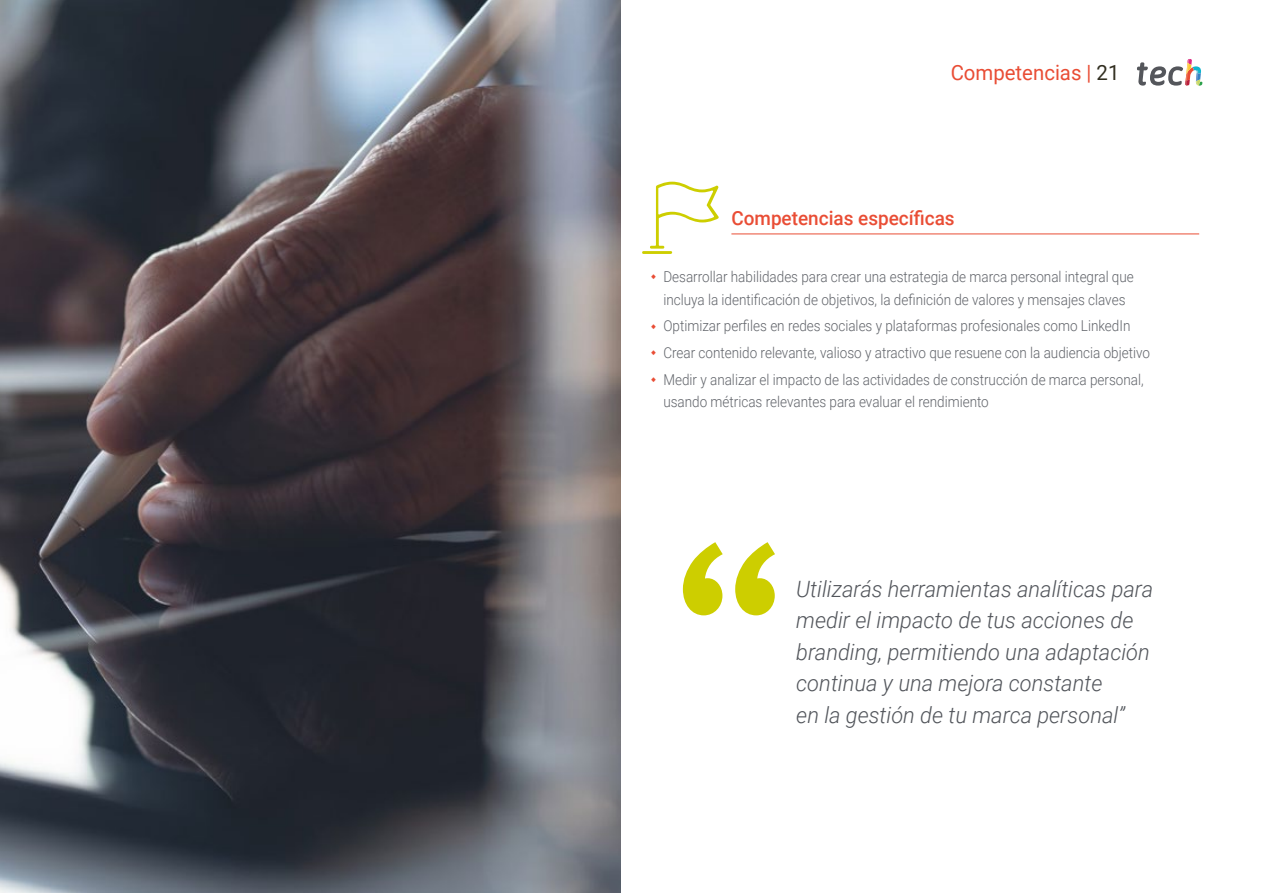
<style>
.page{position:relative;width:1263px;height:893px;background:#fff}
.page>*{position:absolute;margin:0;border:0;box-sizing:border-box;transform-origin:0 0}
.t1{font:italic 300 22.5px/31.5px "Roboto";color:#52555b}
.t2{font:21px "Roboto";color:#e94d35}
.t3{font:500 19.5px "Roboto";color:#e94d35}
.t4{font:300 15px/26.7px "Roboto";color:#61646a;scale:.9 1}
.s1{color:#312e20}
</style>
<div class="page">
<img style="left:0;top:0;width:621px;height:893px">
<hr style="left:731px;top:234px;width:468px;height:1px;background:#e94d35">
<hr style="left:642px;top:251px;width:30px;height:3px;background:#cdce00">
<svg style="left:650px;top:182px;width:69px;height:67px"></svg>
<svg style="left:683px;top:542px;width:92px;height:73px"></svg>
<svg style="left:1137px;top:59px;width:65px;height:27px"></svg>
<h2 class="t2" style="left:951px;top:57px;width:170px">Competencias | <span class="s1">21</span></h2>
<h3 class="t3" style="left:731px;top:205px;width:225px">Competencias específicas</h3>
<p class="t4" style="left:663px;top:265px;width:524px;line-height:22.5px">Desarrollar habilidades para crear una estrategia de marca personal integral que incluya la identificación de objetivos, la definición de valores y mensajes claves</p>
<p class="t4" style="left:663px;top:312px;width:542px">Optimizar perfiles en redes sociales y plataformas profesionales como LinkedIn<br>Crear contenido relevante, valioso y atractivo que resuene con la audiencia objetivo<br>Medir y analizar el impacto de las actividades de construcción de marca personal,</p>
<p class="t4" style="left:663px;top:388px;width:363px">usando métricas relevantes para evaluar el rendimiento</p>
<h1 class="t1" style="left:796px;top:572px;width:358px">Utilizarás herramientas analíticas para medir el impacto de tus acciones de branding, permitiendo una adaptación continua y una mejora constante<br>en la gestión de tu marca personal”</h1>
</div>
